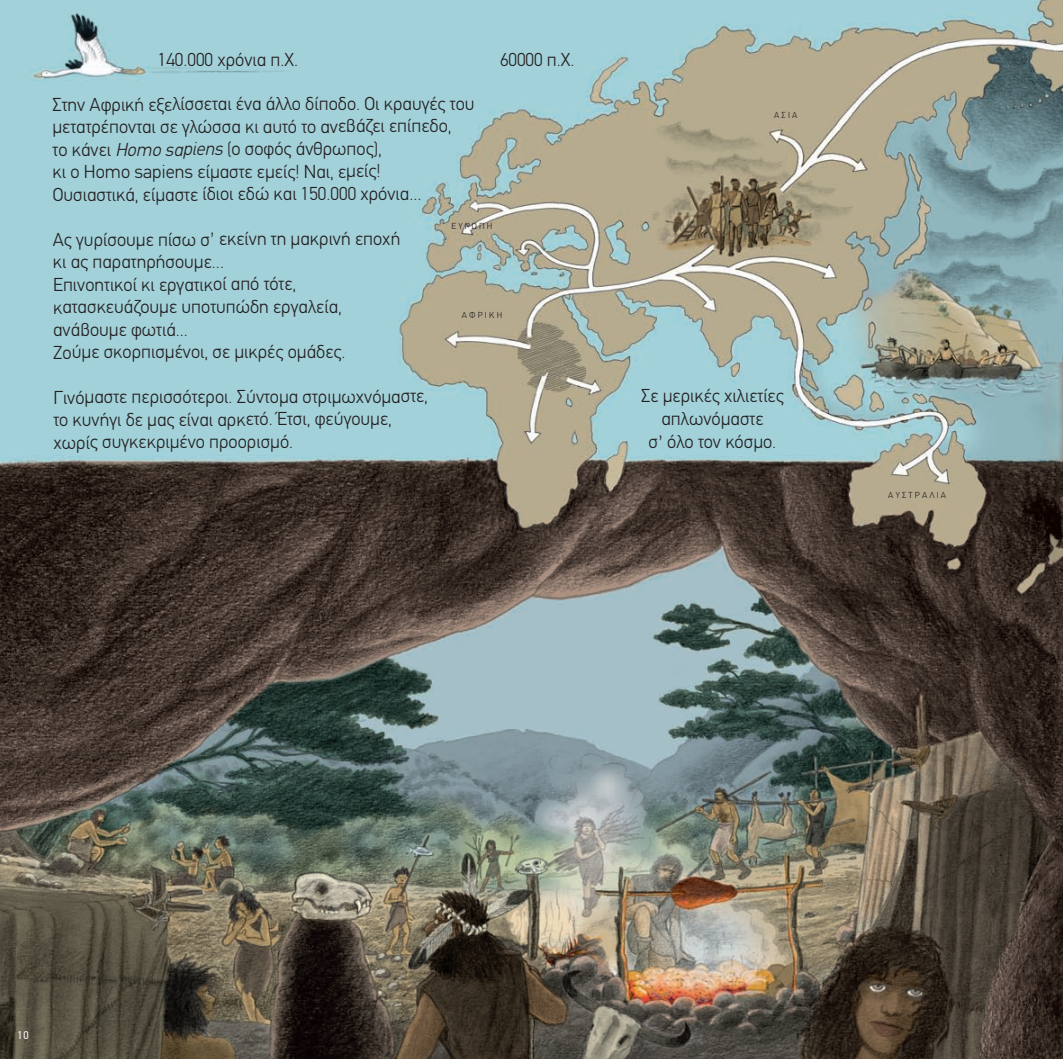
<style>
.page{position:relative;width:1063px;height:1059px;background:#fff}
.page>*{position:absolute;margin:0;border:0;box-sizing:border-box;transform-origin:0 0}
.t1{font:300 18.75px/22.5px "PF Din Text";color:#231f20}
.t2{font:11.25px "PF Din Text";color:#fff}
.t3{font:300 8.75px "PF Din Text";letter-spacing:.25em;color:#231f20}
.s1{font-style:italic}
.s2{font-family:"PF Akzidenz";font-size:17.5px}
</style>
<div class="page">
<img style="left:0;top:0;width:1063px;height:1058px">
<p class="t1" style="left:158px;top:48px;width:142px">140.000 χρόνια π.Χ.</p>
<p class="t1" style="left:500px;top:48px;width:76px">60000 π.Χ.</p>
<p class="t1" style="left:52px;top:92px;width:424px">Στην Αφρική εξελίσσεται ένα άλλο δίποδο. Οι κραυγές του μετατρέπονται σε γλώσσα κι αυτό το ανεβάζει επίπεδο,<br>το κάνει <span class="s1">Homo sapiens</span> (ο σοφός άνθρωπος),<br>κι ο Homo sapiens είμαστε εμείς! Ναι, εμείς!<br>Ουσιαστικά, είμαστε ίδιοι εδώ και 150.000 χρόνια...</p>
<p class="t1" style="left:53px;top:228px;width:349px">Ας γυρίσουμε πίσω σ<span class="s2">’</span> εκείνη τη μακρινή εποχή κι ας παρατηρήσουμε...<br>Επινοητικοί κι εργατικοί από τότε, κατασκευάζουμε υποτυπώδη εργαλεία, ανάβουμε φωτιά...<br>Ζούμε σκορπισμένοι, σε μικρές ομάδες.</p>
<p class="t1" style="left:53px;top:385px;width:376px">Γινόμαστε περισσότεροι. Σύντομα στριμωχνόμαστε, το κυνήγι δε μας είναι αρκετό. Έτσι, φεύγουμε, χωρίς συγκεκριμένο προορισμό.</p>
<p class="t1" style="left:641px;top:384px;width:144px;text-align:center">Σε μερικές χιλιετίες απλωνόμαστε<br>σ<span class="s2">’</span> όλο τον κόσμο.</p>
<p class="t3" style="left:774px;top:110px;width:25px">ΑΣΙΑ</p>
<p class="t3" style="left:451px;top:221px;width:42px">ΕΥΡΩΠΗ</p>
<p class="t3" style="left:462px;top:310px;width:42px">AΦΡΙΚΗ</p>
<p class="t3" style="left:888px;top:489px;width:59px">ΑΥΣΤΡΑΛΙΑ</p>
<p class="t2" style="left:18px;top:1030px;width:13px">10</p>
</div>
